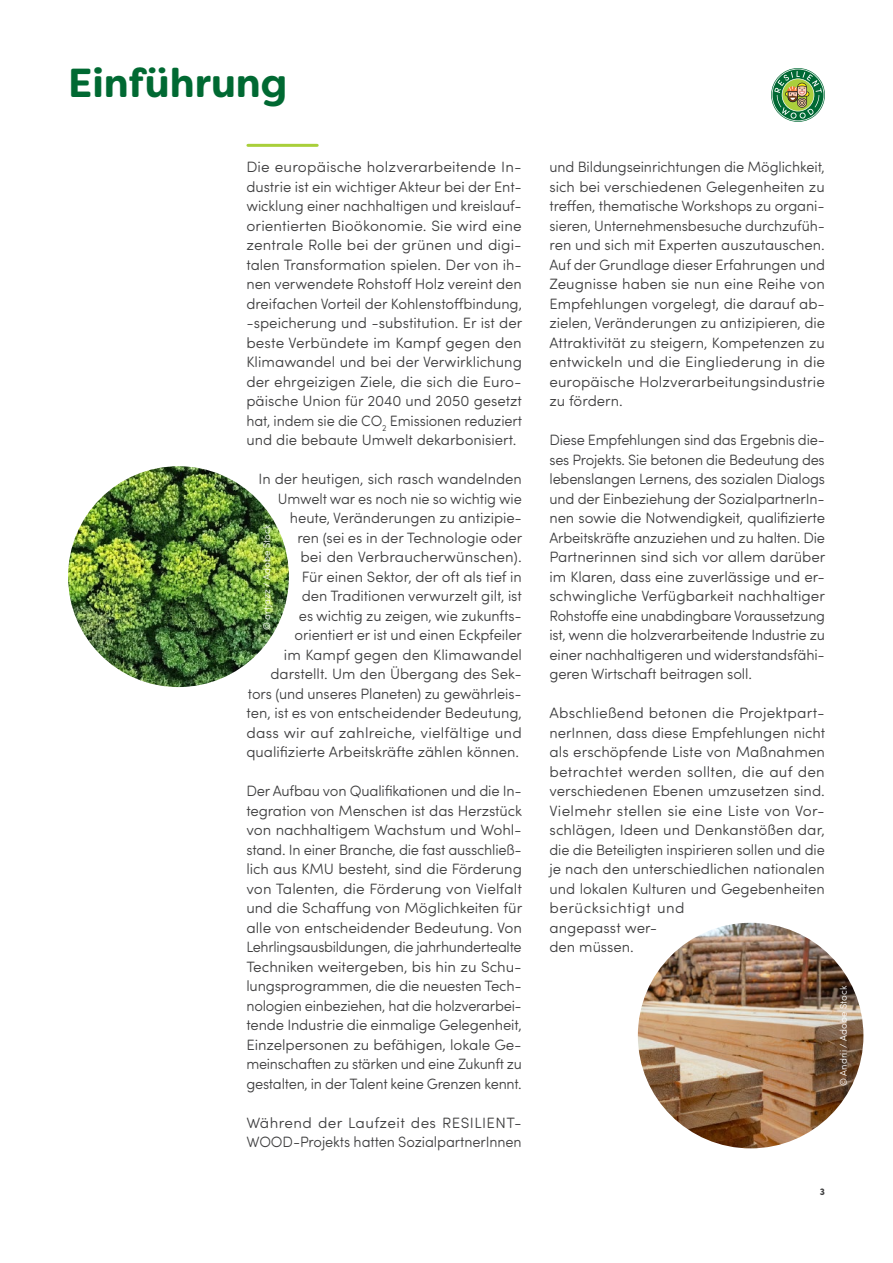
<style>
.page{position:relative;width:893px;height:1263px;background:#fff}
.page>*{position:absolute;margin:0;border:0;box-sizing:border-box;transform-origin:0 0}
.t1{font:700 40.5px "Filson Soft";color:#006932}
.t2{font:300 15px/19.5px "Sofia Pro Soft";color:#3e3e3f;text-align:justify}
.t3{font:300 9.75px "Sofia Pro Soft";letter-spacing:.005em;color:#fff}
.t4{font:700 9.75px "Sofia Pro Soft";color:#3e3e3f}
</style>
<div class="page">
<svg style="left:771px;top:68px;width:54px;height:54px"></svg>
<hr style="left:248px;top:144px;width:69px;height:3px;background:#a9cf3a">
<img style="left:68px;top:466px;width:221px;height:221px;border-radius:110px">
<img style="left:638px;top:923px;width:225px;height:225px;border-radius:113px">
<h1 class="t1" style="left:68px;top:57px;width:221px">Einführung</h1>
<p class="t2" style="left:246px;top:157px;width:277px">Die europäische holzverarbeitende In&shy;dustrie ist ein wichtiger Akteur bei der Ent&shy;wicklung einer nachhaltigen und kreislauf&shy;orientierten Bioökonomie. Sie wird eine zentrale Rolle bei der grünen und digi&shy;talen Transformation spielen. Der von ih&shy;nen verwendete Rohstoff Holz vereint den dreifachen Vorteil der Kohlenstoffbindung, -speicherung und -substitution. Er ist der beste Verbündete im Kampf gegen den Klimawandel und bei der Verwirklichung der ehrgeizigen Ziele, die sich die Euro&shy;päische Union für 2040 und 2050 gesetzt hat, indem sie die CO<sub>2</sub> Emissionen reduziert und die bebaute Umwelt dekarbonisiert.</p>
<p class="t2" style="left:246px;top:469px;width:277px;text-align:right">In der heutigen, sich rasch wandelnden Umwelt war es noch nie so wichtig wie heute, Veränderungen zu antizipie-<br>ren (sei es in der Technologie oder<br>bei den Verbraucherwünschen).<br>Für einen Sektor, der oft als tief in<br>den Traditionen verwurzelt gilt, ist<br>es wichtig zu zeigen, wie zukunfts&shy;orientiert er ist und einen Eckpfeiler<br>im Kampf gegen den Klimawandel darstellt. Um den Übergang des Sek&shy;tors (und unseres Planeten) zu gewährleis&shy;ten, ist es von entscheidender Bedeutung, dass wir auf zahlreiche, vielfältige und qualifizierte Arbeitskräfte zählen können.</p>
<p class="t2" style="left:246px;top:781px;width:277px">Der Aufbau von Qualifikationen und die In&shy;tegration von Menschen ist das Herzstück von nachhaltigem Wachstum und Wohl&shy;stand. In einer Branche, die fast ausschließ&shy;lich aus KMU besteht, sind die Förderung von Talenten, die Förderung von Vielfalt und die Schaffung von Möglichkeiten für alle von entscheidender Bedeutung. Von Lehrlingsausbildungen, die jahrhundertealte Techniken weitergeben, bis hin zu Schu&shy;lungsprogrammen, die die neuesten Tech&shy;nologien einbeziehen, hat die holzverarbei&shy;tende Industrie die einmalige Gelegenheit, Einzelpersonen zu befähigen, lokale Ge&shy;meinschaften zu stärken und eine Zukunft zu gestalten, in der Talent keine Grenzen kennt.</p>
<p class="t2" style="left:246px;top:1112px;width:277px">Während der Laufzeit des RESILIENT-<br>WOOD-Projekts hatten SozialpartnerInnen</p>
<p class="t3" style="left:260px;top:630px;width:107px;rotate:-90deg">© artjazz / Adobe Stock</p>
<p class="t2" style="left:549px;top:157px;width:277px">und Bildungseinrichtungen die Möglichkeit, sich bei verschiedenen Gelegenheiten zu treffen, thematische Workshops zu organi&shy;sieren, Unternehmensbesuche durchzufüh&shy;ren und sich mit Experten auszutauschen.<br>Auf der Grundlage dieser Erfahrungen und Zeugnisse haben sie nun eine Reihe von Empfehlungen vorgelegt, die darauf ab&shy;zielen, Veränderungen zu antizipieren, die Attraktivität zu steigern, Kompetenzen zu entwickeln und die Eingliederung in die europäische Holzverarbeitungsindustrie zu fördern.</p>
<p class="t2" style="left:549px;top:430px;width:277px">Diese Empfehlungen sind das Ergebnis die&shy;ses Projekts. Sie betonen die Bedeutung des lebenslangen Lernens, des sozialen Dialogs und der Einbeziehung der SozialpartnerIn&shy;nen sowie die Notwendigkeit, qualifizierte Arbeitskräfte anzuziehen und zu halten. Die Partnerinnen sind sich vor allem darüber im Klaren, dass eine zuverlässige und er&shy;schwingliche Verfügbarkeit nachhaltiger Rohstoffe eine unabdingbare Voraussetzung ist, wenn die holzverarbeitende Industrie zu einer nachhaltigeren und widerstandsfähi&shy;geren Wirtschaft beitragen soll.</p>
<p class="t2" style="left:549px;top:703px;width:277px;text-align:left">Abschließend betonen die Projektpart&shy;nerInnen, dass diese Empfehlungen nicht als erschöpfende Liste von Maßnahmen betrachtet werden sollten, die auf den verschiedenen Ebenen umzusetzen sind.<br>Vielmehr stellen sie eine Liste von Vor&shy;schlägen, Ideen und Denkanstößen dar, die die Beteiligten inspirieren sollen und die je nach den unterschiedlichen nationalen und lokalen Kulturen und Gegebenheiten berücksichtigt und<br>angepasst wer-<br>den müssen.</p>
<p class="t3" style="left:837px;top:1086px;width:102px;rotate:-90deg">© Andrii / Adobe Stock</p>
<p class="t4" style="left:820px;top:1184px;width:7px">3</p>
</div>
